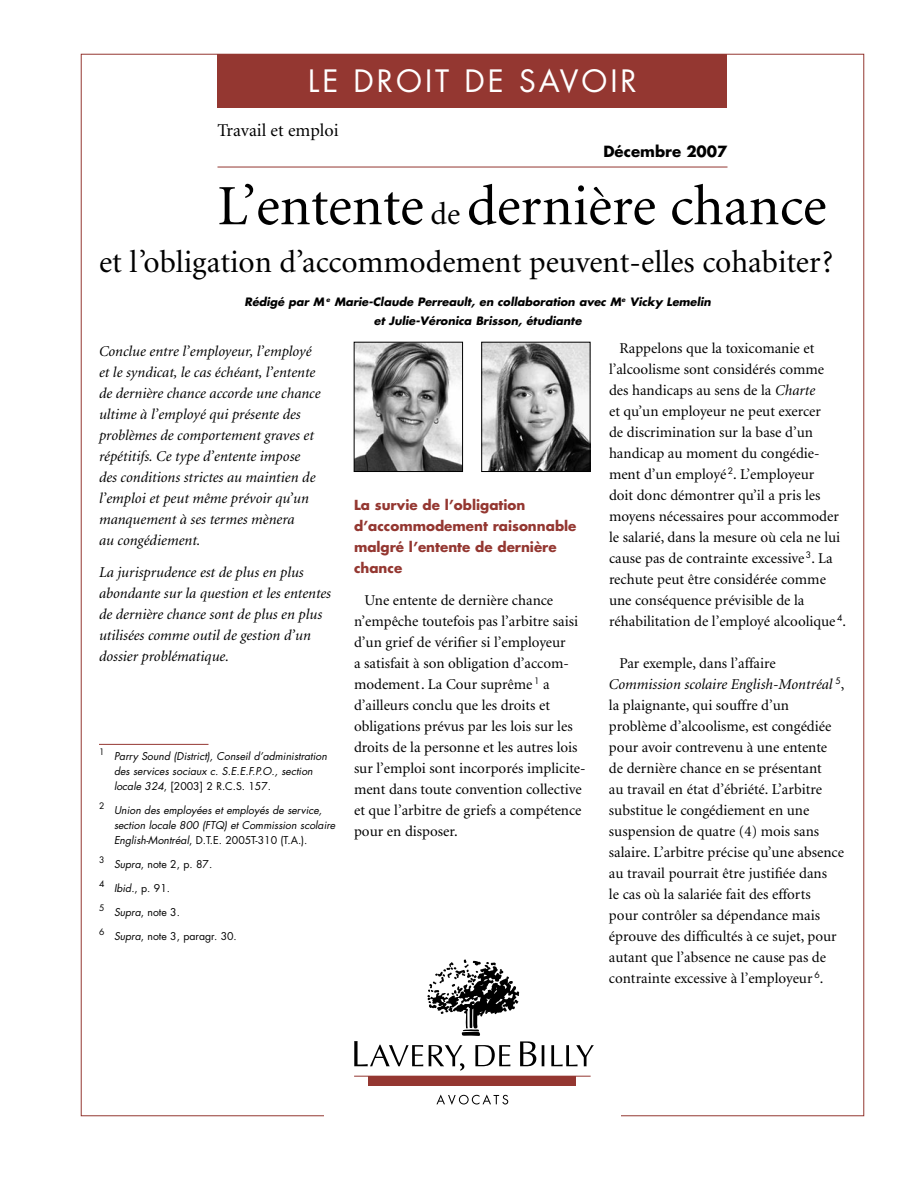
<style>
.page{position:relative;width:918px;height:1188px;background:#fff}
.page>*{position:absolute;margin:0;border:0;box-sizing:border-box;transform-origin:0 0}
.t1{font:57px "Minion";color:#000}
.t2{font:31.5px "Minion";color:#000}
.t3{font:30px "Futura";letter-spacing:.1em;color:#fff}
.t4{font:18px "Minion";color:#000}
.t5{font:15px/21px "Minion";color:#000}
.t6{font:italic 15px/21px "Minion";color:#000}
.t7{font:700 15px "Futura";color:#000}
.t8{font:700 13.5px/21px "Futura";color:#943731}
.t9{font:italic 700 11.25px/19.5px "Futura";color:#000;text-align:center}
.t10{font:italic 10.5px/15px "Futura";color:#000}
.t11{font:10.5px "Futura";color:#000}
.t12{font:8.7px "Futura";color:#000}
.s1{font-size:31.5px}
.s2{font-style:normal}
.s3{font-style:italic}
</style>
<div class="page">
<svg style="left:542px;top:1045px;width:2px;height:21px"></svg>
<svg style="left:551px;top:1045px;width:43px;height:21px"></svg>
<svg style="left:436px;top:1095px;width:72px;height:10px"></svg>
<hr style="left:354px;top:1076px;width:237px;height:1px;background:#943731">
<div style="left:369px;top:1076px;width:207px;height:9px;background:#943731"></div>
<svg style="left:354px;top:959px;width:182px;height:112px"></svg>
<div style="left:218px;top:54px;width:510px;height:54px;background:#943731"></div>
<hr style="left:218px;top:167px;width:510px;height:1px;background:#943731">
<img style="left:484px;top:344px;width:104px;height:126px">
<div style="left:482px;top:342px;width:108px;height:130px;border:1px solid #000"></div>
<img style="left:356px;top:344px;width:105px;height:126px">
<div style="left:354px;top:342px;width:109px;height:130px;border:1px solid #000"></div>
<hr style="left:99px;top:744px;width:109px;height:1px;background:#943731">
<h3 class="t3" style="left:308px;top:62px;width:330px">LE DROIT DE SAVOIR</h3>
<p class="t4" style="left:218px;top:121px;width:123px">Travail et emploi</p>
<p class="t7" style="left:603px;top:142px;width:126px">Décembre 2007</p>
<h1 class="t1" style="left:218px;top:178px;width:611px">L’entente <span class="s1">de</span> dernière chance</h1>
<h2 class="t2" style="left:99px;top:247px;width:736px">et l’obligation d’accommodement peuvent-elles cohabiter?</h2>
<p class="t9" style="left:244px;top:292px;width:468px">Rédigé par M <sup>e</sup> Marie-Claude Perreault, en collaboration avec M<sup>e</sup> Vicky Lemelin et Julie-Véronica Brisson, étudiante</p>
<p class="t6" style="left:99px;top:342px;width:223px">Conclue entre l’employeur, l’employé et le syndicat, le cas échéant, l’entente de dernière chance accorde une chance ultime à l’employé qui présente des problèmes de comportement graves et répétitifs. Ce type d’entente impose des conditions strictes au maintien de l’emploi et peut même prévoir qu’un manquement à ses termes mènera<br>au congédiement.</p>
<p class="t6" style="left:99px;top:562px;width:234px">La jurisprudence est de plus en plus abondante sur la question et les ententes de dernière chance sont de plus en plus utilisées comme outil de gestion d’un dossier problématique.</p>
<p class="t12" style="left:99px;top:746px;width:7px">1</p>
<p class="t10" style="left:114px;top:749px;width:215px">Parry Sound (District), Conseil d’administration des services sociaux c. S.E.E.F.P.O., section locale 324<span class="s2">, [2003] 2 R.C.S. 157.</span></p>
<p class="t12" style="left:99px;top:800px;width:7px">2</p>
<p class="t10" style="left:114px;top:803px;width:223px">Union des employées et employés de service, section locale 800 (FTQ) et Commission scolaire<br>English-Montréal<span class="s2">, D.T.E. 2005T-310 (T.A.).</span></p>
<p class="t12" style="left:99px;top:854px;width:7px">3</p>
<p class="t11" style="left:114px;top:857px;width:100px"><span class="s3">Supra</span>, note 2, p. 87.</p>
<p class="t12" style="left:99px;top:878px;width:7px">4</p>
<p class="t11" style="left:114px;top:881px;width:58px"><span class="s3">Ibid</span>., p. 91.</p>
<p class="t12" style="left:99px;top:902px;width:7px">5</p>
<p class="t11" style="left:114px;top:905px;width:68px"><span class="s3">Supra</span>, note 3.</p>
<p class="t12" style="left:99px;top:926px;width:7px">6</p>
<p class="t11" style="left:114px;top:929px;width:124px"><span class="s3">Supra</span>, note 3, paragr. 30.</p>
<p class="t8" style="left:354px;top:495px;width:224px">La survie de l’obligation d’accommodement raisonnable malgré l’entente de dernière chance</p>
<p class="t5" style="left:354px;top:590px;width:233px;text-indent:10px">Une entente de dernière chance n’empêche toutefois pas l’arbitre saisi d’un grief de vérifier si l’employeur<br>a satisfait à son obligation d’accom&shy;modement. La Cour suprême <sup>1</sup> a d’ailleurs conclu que les droits et obligations prévus par les lois sur les droits de la personne et les autres lois sur l’emploi sont incorporés implicite&shy;ment dans toute convention collective et que l’arbitre de griefs a compétence pour en disposer.</p>
<p class="t5" style="left:609px;top:339px;width:239px;text-indent:10px">Rappelons que la toxicomanie et l’alcoolisme sont considérés comme des handicaps au sens de la <span class="s3">Charte<br></span>et qu’un employeur ne peut exercer<br>de discrimination sur la base d’un handicap au moment du congédie&shy;ment d’un employé <sup>2</sup>. L’employeur<br>doit donc démontrer qu’il a pris les moyens nécessaires pour accommoder le salarié, dans la mesure où cela ne lui cause pas de contrainte excessive <sup>3</sup>. La rechute peut être considérée comme une conséquence prévisible de la réhabilitation de l’employé alcoolique <sup>4</sup>.</p>
<p class="t5" style="left:609px;top:654px;width:237px;text-indent:10px">Par exemple, dans l’affaire <span class="s3">Commission scolaire English-Montréal</span> <sup>5</sup>, la plaignante, qui souffre d’un problème d’alcoolisme, est congédiée pour avoir contrevenu à une entente de dernière chance en se présentant<br>au travail en état d’ébriété. L’arbitre substitue le congédiement en une suspension de quatre (4) mois sans salaire. L’arbitre précise qu’une absence au travail pourrait être justifiée dans<br>le cas où la salariée fait des efforts<br>pour contrôler sa dépendance mais éprouve des difficultés à ce sujet, pour autant que l’absence ne cause pas de contrainte excessive à l’employeur <sup>6</sup>.</p>
</div>
